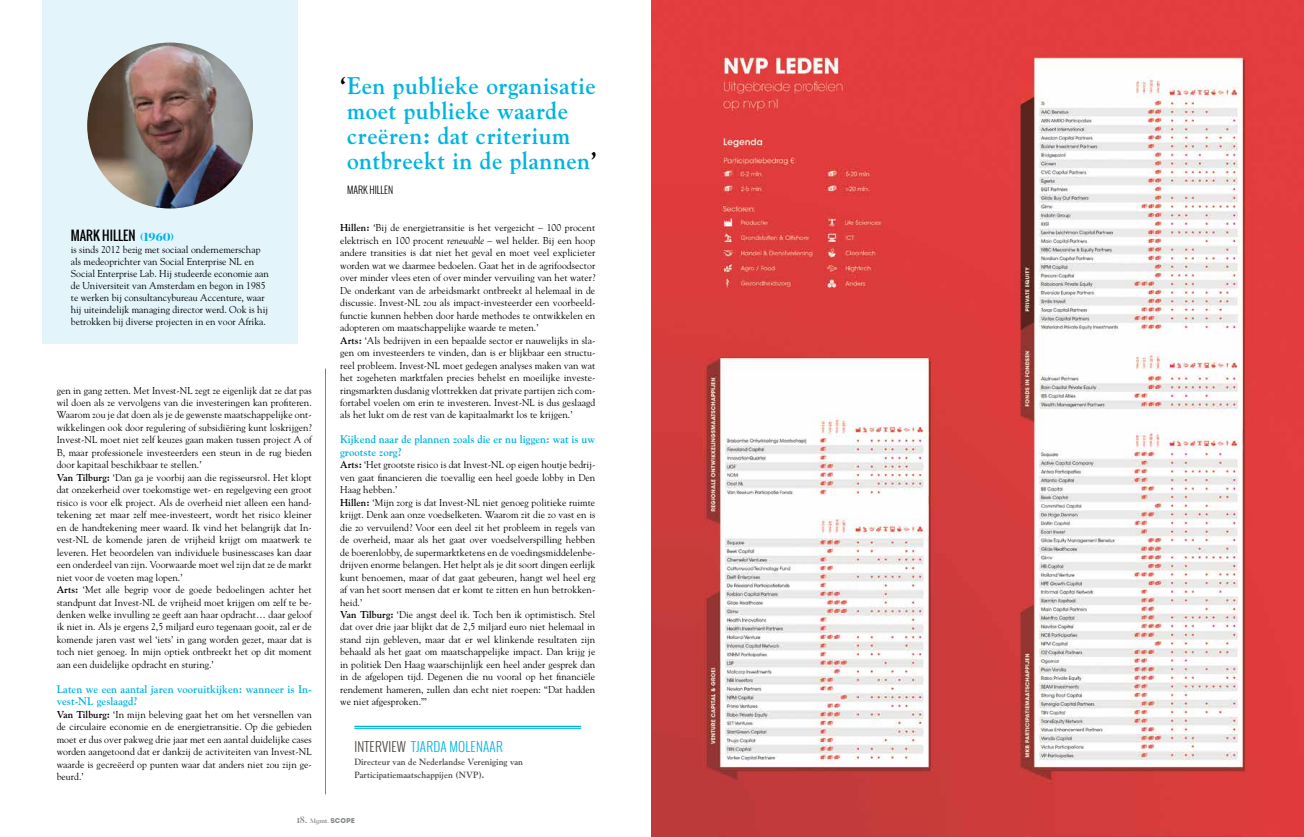
<style>
.page{position:relative;width:1304px;height:837px;background:#fff}
.page>*{position:absolute;margin:0;border:0;box-sizing:border-box;transform-origin:0 0}
.t1{font:700 24px/24.9px "Goudy";letter-spacing:.02em;color:#00b4df}
.t2{font:300 13px "Oswald";letter-spacing:.02em;color:#00b4df}
.t3{font:13px "Oswald";color:#000}
.t4{font:700 11px/12.5px "Goudy";letter-spacing:.005em;color:#00b4df}
.t5{font:10px/12.5px "Goudy";letter-spacing:.005em;color:#000}
.t6{font:300 10px "Oswald";color:#000}
.t7{font:700 9px/13px "Goudy";letter-spacing:.005em;color:#4b4744}
.t8{font:7px "Dala Floda Roman No.2";color:#818587}
.s1{font-family:"Dala Floda";font-weight:700;color:#00b4df}
.s2{font-weight:700}
.s3{color:#000}
.s4{font-style:italic}
.s5{color:#4b4744}
.s6{font-size:11px}
.s7{font-family:"Intro"}
</style>
<div class="page">
<img style="left:652px;top:0;width:652px;height:836px">
<div style="left:43px;top:0;width:255px;height:343px;background:#e3f4fb"></div>
<img style="left:87px;top:43px;width:166px;height:165px;border-radius:83px">
<hr style="left:354px;top:725px;width:227px;height:1px;background:#00b4df">
<hr style="left:354px;top:727px;width:227px;height:1px;background:#00b4df">
<hr style="left:325px;top:368px;width:1px;height:426px;background:#00b4df">
<h2 class="t3" style="left:71px;top:226px;width:105px">MARK HILLEN <span class="s1">(1960)</span></h2>
<p class="t5" style="left:71px;top:243px;width:200px;line-height:12px">is sinds 2012 bezig met sociaal ondernemerschap als medeoprichter van Social Enterprise NL en Social Enterprise Lab. Hij studeerde economie aan de Universiteit van Amsterdam en begon in 1985 te werken bij consultancybureau Accenture, waar hij uiteindelijk managing director werd. Ook is hij betrokken bij diverse projecten in en voor Afrika.</p>
<p class="t5" style="left:57px;top:383px;width:257px">gen in gang zetten. Met Invest-NL zegt ze eigenlijk dat ze dat pas wil doen als ze vervolgens van die investeringen kan profiteren.<br>Waarom zou je dat doen als je de gewenste maatschappelijke ont&shy;wikkelingen ook door regulering of subsidiëring kunt loskrijgen?<br>Invest-NL moet niet zelf keuzes gaan maken tussen project A of B, maar professionele investeerders een steun in de rug bieden door kapitaal beschikbaar te stellen.’<br><span class="s2">Van Tilburg:</span> ‘Dan ga je voorbij aan die regisseursrol. Het klopt dat onzekerheid over toekomstige wet- en regelgeving een groot risico is voor elk project. Als de overheid niet alleen een hand&shy;tekening zet maar zelf mee-investeert, wordt het risico kleiner en de handtekening meer waard. Ik vind het belangrijk dat In&shy;vest-NL de komende jaren de vrijheid krijgt om maatwerk te leveren. Het beoordelen van individuele businesscases kan daar een onderdeel van zijn. Voorwaarde moet wel zijn dat ze de markt niet voor de voeten mag lopen.’<br><span class="s2">Arts:</span> ‘Met alle begrip voor de goede bedoelingen achter het standpunt dat Invest-NL de vrijheid moet krijgen om zelf te be&shy;denken welke invulling ze geeft aan haar opdracht… daar geloof ik niet in. Als je ergens 2,5 miljard euro tegenaan gooit, zal er de komende jaren vast wel ‘iets’ in gang worden gezet, maar dat is toch niet genoeg. In mijn optiek ontbreekt het op dit moment aan een duidelijke opdracht en sturing.’</p>
<p class="t4" style="left:57px;top:682px;width:257px">Laten we een aantal jaren vooruitkijken: wanneer is In&shy;vest-NL geslaagd?</p>
<p class="t5" style="left:57px;top:707px;width:257px;text-align:justify"><span class="s2">Van Tilburg:</span> ‘In mijn beleving gaat het om het versnellen van de circulaire economie en de energietransitie. Op die gebieden moet er dus over pakweg drie jaar met een aantal duidelijke cases worden aangetoond dat er dankzij de activiteiten van Invest-NL waarde is gecreëerd op punten waar dat anders niet zou zijn ge&shy;beurd.’</p>
<h1 class="t1" style="left:340px;top:73px;width:258px"><span class="s3">‘</span>Een publieke organisatie moet publieke waarde creëren: dat criterium ontbreekt in de plannen<span class="s3">’</span></h1>
<p class="t6" style="left:347px;top:183px;width:48px">MARK HILLEN</p>
<p class="t5" style="left:340px;top:221px;width:257px"><span class="s2">Hillen:</span> ‘Bij de energietransitie is het vergezicht – 100 procent elektrisch en 100 procent <span class="s4">renewable</span> – wel helder. Bij een hoop andere transities is dat niet het geval en moet veel explicieter worden wat we daarmee bedoelen. Gaat het in de agrifoodsector over minder vlees eten of over minder vervuiling van het water?<br>De onderkant van de arbeidsmarkt ontbreekt al helemaal in de discussie. Invest-NL zou als impact-investeerder een voorbeeld&shy;functie kunnen hebben door harde methodes te ontwikkelen en adopteren om maatschappelijke waarde te meten.’<br><span class="s2">Arts:</span> ‘Als bedrijven in een bepaalde sector er nauwelijks in sla&shy;gen om investeerders te vinden, dan is er blijkbaar een structu&shy;reel probleem. Invest-NL moet gedegen analyses maken van wat het zogeheten marktfalen precies behelst en moeilijke investe&shy;ringsmarkten dusdanig vlottrekken dat private partijen zich com&shy;fortabel voelen om erin te investeren. Invest-NL is dus geslaagd als het lukt om de rest van de kapitaalmarkt los te krijgen.’</p>
<p class="t4" style="left:340px;top:433px;width:257px">Kijkend naar de plannen zoals die er nu liggen: wat is uw grootste zorg?</p>
<p class="t5" style="left:340px;top:458px;width:257px"><span class="s2">Arts:</span> ‘Het grootste risico is dat Invest-NL op eigen houtje bedrij&shy;ven gaat financieren die toevallig een heel goede lobby in Den Haag hebben.’<br><span class="s2">Hillen:</span> ‘Mijn zorg is dat Invest-NL niet genoeg politieke ruimte krijgt. Denk aan onze voedselketen. Waarom zit die zo vast en is die zo vervuilend? Voor een deel zit het probleem in regels van de overheid, maar als het gaat over voedselverspilling hebben de boerenlobby, de supermarktketens en de voedingsmiddelenbe&shy;drijven enorme belangen. Het helpt als je dit soort dingen eerlijk kunt benoemen, maar of dat gaat gebeuren, hangt wel heel erg af van het soort mensen dat er komt te zitten en hun betrokken&shy;heid.’<br><span class="s2">Van Tilburg:</span> ‘Die angst deel ik. Toch ben ik optimistisch. Stel dat over drie jaar blijkt dat de 2,5 miljard euro niet helemaal in stand zijn gebleven, maar dat er wel klinkende resultaten zijn behaald als het gaat om maatschappelijke impact. Dan krijg je in politiek Den Haag waarschijnlijk een heel ander gesprek dan in de afgelopen tijd. Degenen die nu vooral op het financiële rendement hameren, zullen dan echt niet roepen: “Dat hadden we niet afgesproken.”’</p>
<h2 class="t2" style="left:354px;top:737px;width:150px"><span class="s5">INTERVIEW</span> TJARDA MOLENAAR</h2>
<p class="t7" style="left:354px;top:755px;width:170px">Directeur van de Nederlandse Vereniging van<br>Participatiemaatschappijen (NVP).</p>
<p class="t8" style="left:297px;top:815px;width:60px"><span class="s6">18.</span> Mgmt. <span class="s7">SCOPE</span></p>
</div>
